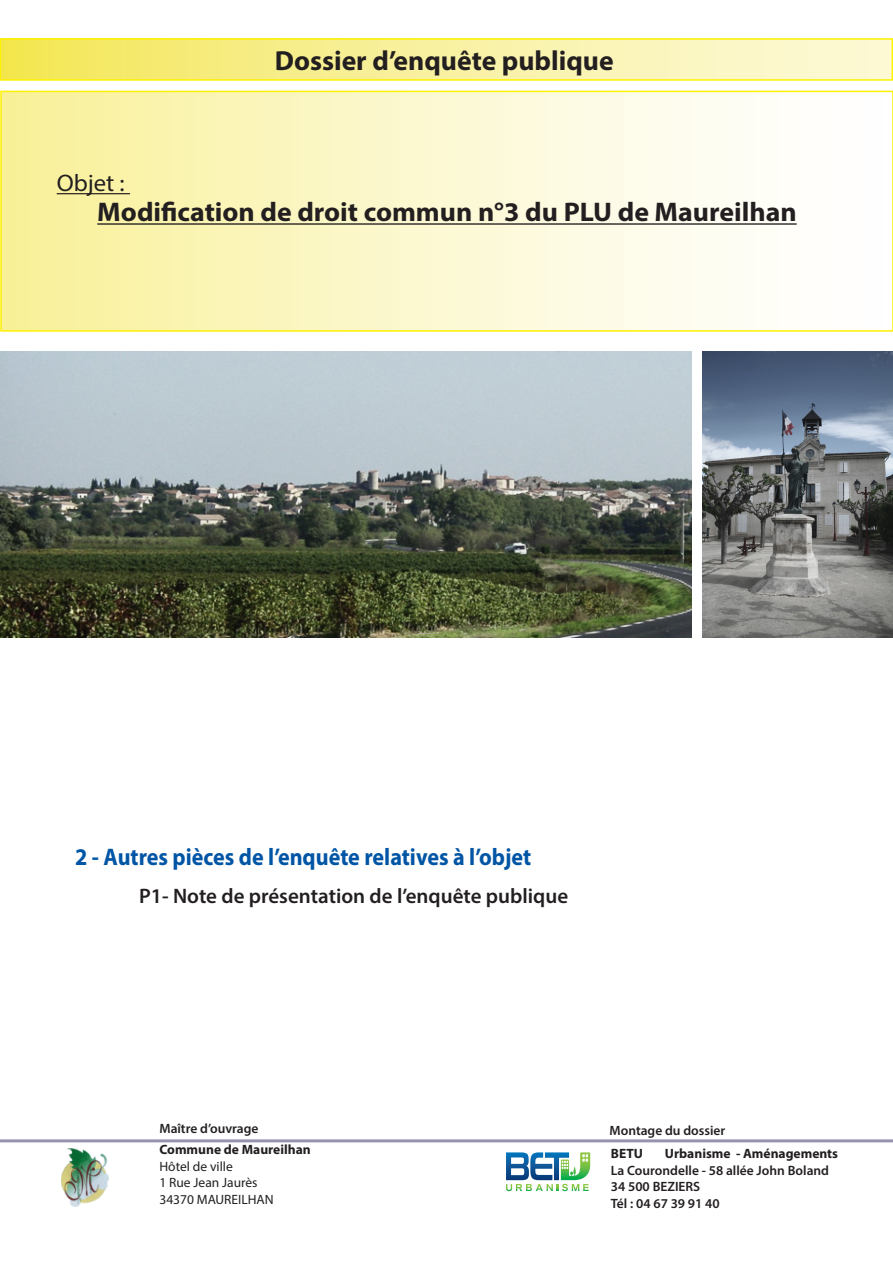
<style>
.page{position:relative;width:893px;height:1263px;background:#fff}
.page>*{position:absolute;margin:0;border:0;box-sizing:border-box;transform-origin:0 0}
.t1{font:700 27.75px "Myriad Pro";color:#231f20}
.t2{font:700 27px "Myriad Pro";color:#231f20}
.composition_dossier{font:700 24px "Myriad Pro";color:#0155a5;scale:.92 1}
.t3{font:24px "Myriad Pro";color:#231f20}
.composition_dossier-2{font:600 21px "Myriad Pro";color:#231f20}
.t4{font:600 13.5px/16.5px "Myriad Pro";color:#231f20}
.t5{font:13.5px/16.5px "Myriad Pro";color:#231f20}
.t6{font:700 13.5px "Myriad Pro";color:#231f20}
.s1{font-weight:700}
</style>
<div class="page">
<div style="left:1px;top:91px;width:892px;height:240px;background:linear-gradient(to right,#f9f19b,#fff)"></div>
<hr style="left:57px;top:193px;width:73px;height:1px;background:#231f20">
<hr style="left:97px;top:223px;width:700px;height:2px;background:#231f20">
<div style="left:0;top:91px;width:893px;height:241px;border:2px solid #fff101"></div>
<div style="left:0;top:39px;width:892px;height:41px;background:linear-gradient(to right,#f4e75b,#fdfae0)"></div>
<div style="left:0;top:38px;width:893px;height:43px;border:2px solid #fff101"></div>
<hr style="left:0;top:1139px;width:893px;height:3px;background:#9593b0">
<svg style="left:506px;top:1152px;width:84px;height:39px"></svg>
<img style="left:61px;top:1148px;width:47px;height:58px">
<img style="left:0;top:351px;width:692px;height:286px">
<img style="left:703px;top:351px;width:190px;height:286px">
<p class="t1" style="left:275px;top:42px;width:340px">Dossier d’enquête publique</p>
<p class="t3" style="left:57px;top:168px;width:70px">Objet :</p>
<p class="t2" style="left:97px;top:195px;width:701px">Modification de droit commun n°3 du PLU de Maureilhan</p>
<p class="composition_dossier" style="left:75px;top:841px;width:497px">2 - Autres pièces de l’enquête relatives à l’objet</p>
<p class="composition_dossier-2" style="left:139px;top:882px;width:431px">P1- Note de présentation de l’enquête publique</p>
<p class="t4" style="left:159px;top:1120px;width:101px">Maître d’ouvrage</p>
<p class="t5" style="left:159px;top:1141px;width:153px"><span class="s1">Commune de Maureilhan<br></span>Hôtel de ville<br>1 Rue Jean Jaurès<br>34370 MAUREILHAN</p>
<p class="t4" style="left:609px;top:1121px;width:117px">Montage du dossier</p>
<p class="t4" style="left:611px;top:1145px;width:229px;text-indent:54px"><span class="s1">Urbanisme - Aménagements<br></span>La Courondelle - 58 allée John Boland<br>34 500 BEZIERS<br>Tél : 04 67 39 91 40</p>
<p class="t6" style="left:611px;top:1145px;width:34px">BETU</p>
</div>
